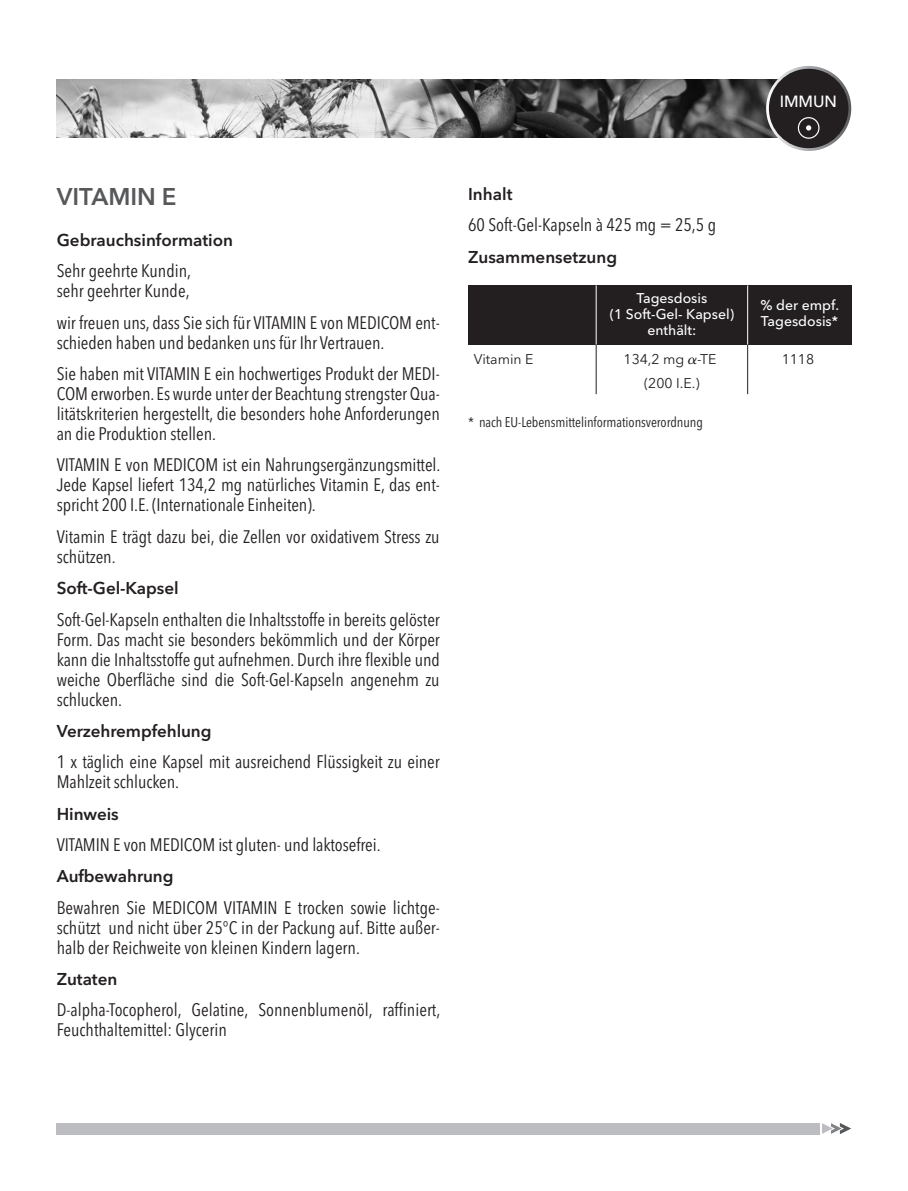
<style>
.page{position:relative;width:908px;height:1191px;background:#fff}
.page>*{position:absolute;margin:0;border:0;box-sizing:border-box;transform-origin:0 0}
.t1{font:600 24px "Avenir Next LT Pro";color:#57585a}
.Texto_Avenir_9pt__10{font:condensed 18px/20px "Avenir Next LT Pro";letter-spacing:-.005em;color:#231f20}
.Texto_Avenir_9pt__12{font:condensed 18px/20px "Avenir Next LT Pro";color:#231f20;text-align:justify}
.Texto_Avenir_9pt__10-2{font:600 17px "Avenir Next LT Pro";letter-spacing:-.005em;color:#231f20}
.Texto_Avenir_9pt__12-2{font:600 17px "Avenir Next LT Pro";color:#231f20}
.t2{font:500 16.2px "Avenir Next LT Pro";color:#fff}
.t3{font:500 14px/16px "Avenir Next LT Pro";color:#fff;text-align:center}
.Texto_Avenir_9pt__12-3{font:condensed 14px "Avenir Next LT Pro";letter-spacing:-.005em;color:#231f20}
.t4{font:14px "Avenir Next LT Pro";color:#231f20}
.s1{font-family:"European Pi Two";font-size:15px}
</style>
<div class="page">
<img style="left:57px;top:79px;width:719px;height:58px">
<div style="left:468px;top:285px;width:382px;height:59px;background:#231f20"></div>
<hr style="left:595px;top:344px;width:1px;height:50px;background:#231f20">
<hr style="left:595px;top:285px;width:1px;height:59px;background:#fff">
<hr style="left:747px;top:344px;width:1px;height:50px;background:#231f20">
<hr style="left:747px;top:285px;width:1px;height:59px;background:#fff">
<svg style="left:822px;top:1123px;width:28px;height:11px"></svg>
<div style="left:57px;top:1122px;width:762px;height:12px;background:#bcbdc0"></div>
<svg style="left:765px;top:66px;width:85px;height:85px"></svg>
<div style="left:768px;top:69px;width:80px;height:79px;background:#231f20;border-radius:50%"></div>
<div style="left:797px;top:117px;width:22px;height:22px;border:1px solid #fff;border-radius:50%"></div>
<svg style="left:806px;top:125px;width:4px;height:5px"></svg>
<p class="t2" style="left:779px;top:92px;width:59px">IMMUN</p>
<p class="t1" style="left:57px;top:182px;width:121px">VITAMIN E</p>
<p class="Texto_Avenir_9pt__10-2" style="left:57px;top:230px;width:178px">Gebrauchsinformation</p>
<p class="Texto_Avenir_9pt__10" style="left:57px;top:261px;width:136px">Sehr geehrte Kundin, sehr geehrter Kunde,</p>
<p class="Texto_Avenir_9pt__10" style="left:57px;top:312px;width:384px">wir freuen uns, dass Sie sich für VITAMIN E von MEDICOM ent&shy;schieden haben und bedanken uns für Ihr Vertrauen.</p>
<p class="Texto_Avenir_9pt__10" style="left:57px;top:364px;width:384px;text-align:justify">Sie haben mit VITAMIN E ein hochwertiges Produkt der MEDI-COM erworben. Es wurde unter der Beachtung strengster Qua&shy;litätskriterien hergestellt, die besonders hohe Anforderungen an die Produktion stellen.</p>
<p class="Texto_Avenir_9pt__10" style="left:57px;top:455px;width:385px;text-align:justify">VITAMIN E von MEDICOM ist ein Nahrungsergänzungsmittel.<br>Jede Kapsel liefert 134,2 mg natürliches Vitamin E, das ent&shy;spricht 200 I.E. (Internationale Einheiten).</p>
<p class="Texto_Avenir_9pt__10" style="left:57px;top:526px;width:384px">Vitamin E trägt dazu bei, die Zellen vor oxidativem Stress zu schützen.</p>
<p class="Texto_Avenir_9pt__10-2" style="left:57px;top:578px;width:123px">Soft-Gel-Kapsel</p>
<p class="Texto_Avenir_9pt__10" style="left:57px;top:609px;width:384px;text-align:justify">Soft-Gel-Kapseln enthalten die Inhaltsstoffe in bereits gelöster Form. Das macht sie besonders bekömmlich und der Körper kann die Inhaltsstoffe gut aufnehmen. Durch ihre flexible und weiche Oberfläche sind die Soft-Gel-Kapseln angenehm zu schlucken.</p>
<p class="Texto_Avenir_9pt__10-2" style="left:57px;top:720px;width:156px">Verzehrempfehlung</p>
<p class="Texto_Avenir_9pt__10" style="left:57px;top:752px;width:384px">1 x täglich eine Kapsel mit ausreichend Flüssigkeit zu einer<br>Mahlzeit schlucken.</p>
<p class="Texto_Avenir_9pt__10-2" style="left:57px;top:803px;width:64px">Hinweis</p>
<p class="Texto_Avenir_9pt__12" style="left:57px;top:834px;width:325px">VITAMIN E von MEDICOM ist gluten- und laktosefrei.</p>
<p class="Texto_Avenir_9pt__10-2" style="left:57px;top:866px;width:118px">Aufbewahrung</p>
<p class="Texto_Avenir_9pt__12" style="left:57px;top:897px;width:384px">Bewahren Sie MEDICOM VITAMIN E trocken sowie lichtge&shy;schützt und nicht über 25°C in der Packung auf. Bitte außer&shy;halb der Reichweite von kleinen Kindern lagern.</p>
<p class="Texto_Avenir_9pt__12-2" style="left:57px;top:968px;width:62px">Zutaten</p>
<p class="Texto_Avenir_9pt__10" style="left:57px;top:1000px;width:385px">D-alpha-Tocopherol, Gelatine, Sonnenblumenöl, raffiniert,<br>Feuchthaltemittel: Glycerin</p>
<p class="Texto_Avenir_9pt__10-2" style="left:468px;top:184px;width:46px">Inhalt</p>
<p class="Texto_Avenir_9pt__10" style="left:468px;top:215px;width:249px">60 Soft-Gel-Kapseln à 425 mg = 25,5 g</p>
<p class="Texto_Avenir_9pt__10-2" style="left:468px;top:246px;width:150px">Zusammensetzung</p>
<p class="t3" style="left:609px;top:290px;width:126px">Tagesdosis<br>(1 Soft-Gel- Kapsel) enthält:</p>
<p class="t3" style="left:760px;top:297px;width:80px;text-align:left">% der empf.<br>Tagesdosis*</p>
<p class="t4" style="left:473px;top:351px;width:61px">Vitamin E</p>
<p class="t4" style="left:623px;top:351px;width:94px">134,2 mg <span class="s1">a</span>-TE</p>
<p class="t4" style="left:781px;top:351px;width:34px">1118</p>
<p class="t4" style="left:643px;top:375px;width:57px">(200 I.E.)</p>
<p class="Texto_Avenir_9pt__12-3" style="left:468px;top:413px;width:236px">* nach EU-Lebensmittelinformationsverordnung</p>
</div>
